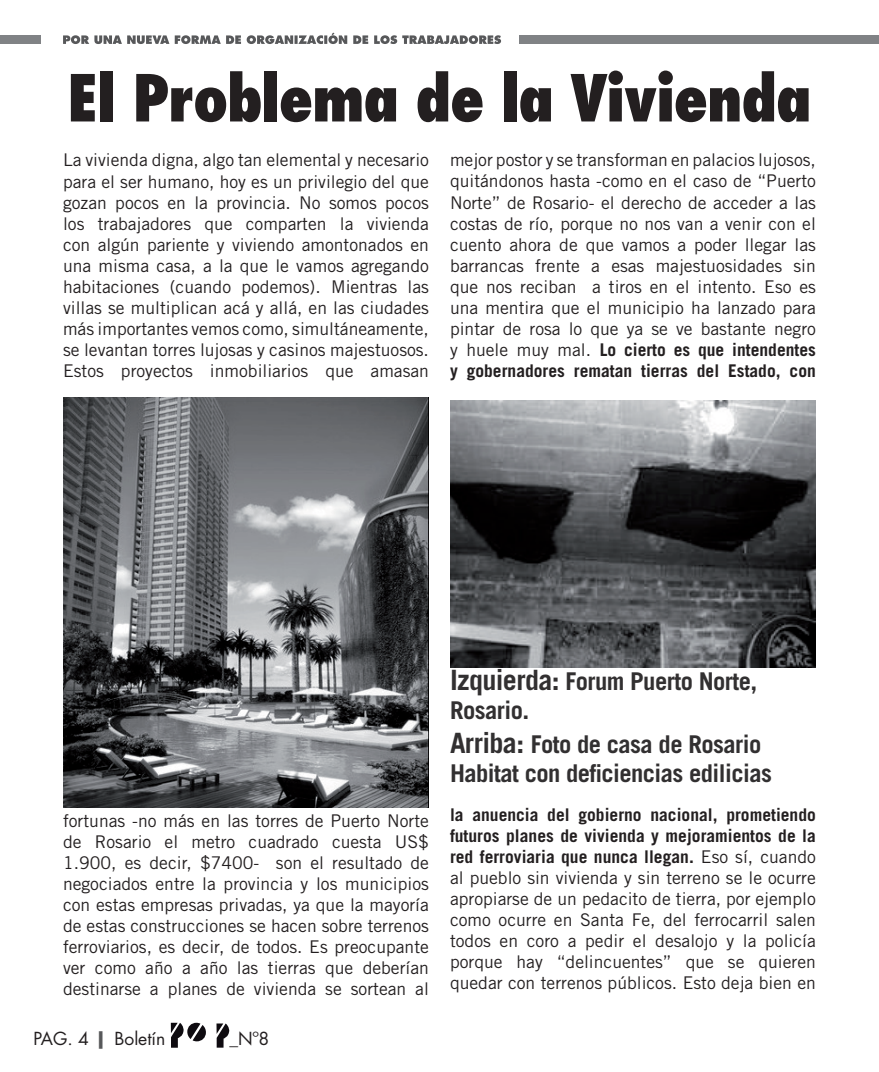
<style>
.page{position:relative;width:879px;height:1072px;background:#fff}
.page>*{position:absolute;margin:0;border:0;box-sizing:border-box;transform-origin:0 0}
.t1{font:800 condensed 63px "Futura Std";letter-spacing:-.02em;color:#231f20}
.t2{font:700 24.5px/29.4px "Trade Gothic LT Std";letter-spacing:-.02em;color:#323031}
.t3{font:17.5px/21px "Trade Gothic LT Std";color:#231f20;text-align:justify}
.t4{font:17.5px "Futura Std";color:#231f20}
.s1{font-weight:700}
.s2{font-weight:800;color:#57585a}
.s3{font-weight:800}
.s4{font-size:28px}
</style>
<div class="page">
<img style="left:450px;top:400px;width:365px;height:267px">
<img style="left:63px;top:397px;width:366px;height:410px">
<svg style="left:216px;top:1023px;width:13px;height:24px"></svg>
<svg style="left:171px;top:1022px;width:35px;height:25px"></svg>
<div style="left:0;top:35px;width:41px;height:9px;background:#808285"></div>
<svg style="left:63px;top:33px;width:438px;height:11px"></svg>
<div style="left:519px;top:35px;width:359px;height:9px;background:#808285"></div>
<h1 class="t1" style="left:67px;top:58px;width:746px">El Problema de la Vivienda</h1>
<p class="t3" style="left:63px;top:149px;width:367px">La vivienda digna, algo tan elemental y necesario para el ser humano, hoy es un privilegio del que gozan pocos en la provincia. No somos pocos los trabajadores que comparten la vivienda con algún pariente y viviendo amontonados en una misma casa, a la que le vamos agregando habitaciones (cuando podemos). Mientras las villas se multiplican acá y allá, en las ciudades más importantes vemos como, simultáneamente, se levantan torres lujosas y casinos majestuosos.<br>Estos proyectos inmobiliarios que amasan</p>
<p class="t3" style="left:450px;top:149px;width:367px">mejor postor y se transforman en palacios lujosos, quitándonos hasta -como en el caso de “Puerto Norte” de Rosario- el derecho de acceder a las costas de río, porque no nos van a venir con el cuento ahora de que vamos a poder llegar las barrancas frente a esas majestuosidades sin que nos reciban a tiros en el intento. Eso es una mentira que el municipio ha lanzado para pintar de rosa lo que ya se ve bastante negro y huele muy mal. <span class="s1">Lo cierto es que intendentes y gobernadores rematan tierras del Estado, con</span></p>
<p class="t3" style="left:63px;top:809px;width:367px">fortunas -no más en las torres de Puerto Norte de Rosario el metro cuadrado cuesta US$ 1.900, es decir, $7400- son el resultado de negociados entre la provincia y los municipios con estas empresas privadas, ya que la mayoría de estas construcciones se hacen sobre terrenos ferroviarios, es decir, de todos. Es preocupante ver como año a año las tierras que deberían destinarse a planes de vivienda se sortean al</p>
<p class="t4" style="left:33px;top:1027px;width:133px">PAG. 4 <span class="s2">|</span> Boletín</p>
<p class="t4" style="left:229px;top:1027px;width:42px"><span class="s3">_</span>No8</p>
<h2 class="t2" style="left:450px;top:666px;width:308px"><span class="s4">Izquierda:</span> Forum Puerto Norte,<br>Rosario.</h2>
<h2 class="t2" style="left:450px;top:729px;width:323px"><span class="s4">Arriba:</span> Foto de casa de Rosario<br>Habitat con deficiencias edilicias</h2>
<p class="t3" style="left:450px;top:803px;width:367px"><span class="s1">la anuencia del gobierno nacional, prometiendo futuros planes de vivienda y mejoramientos de la red ferroviaria que nunca llegan.</span> Eso sí, cuando al pueblo sin vivienda y sin terreno se le ocurre apropiarse de un pedacito de tierra, por ejemplo como ocurre en Santa Fe, del ferrocarril salen todos en coro a pedir el desalojo y la policía porque hay “delincuentes” que se quieren quedar con terrenos públicos. Esto deja bien en</p>
</div>
